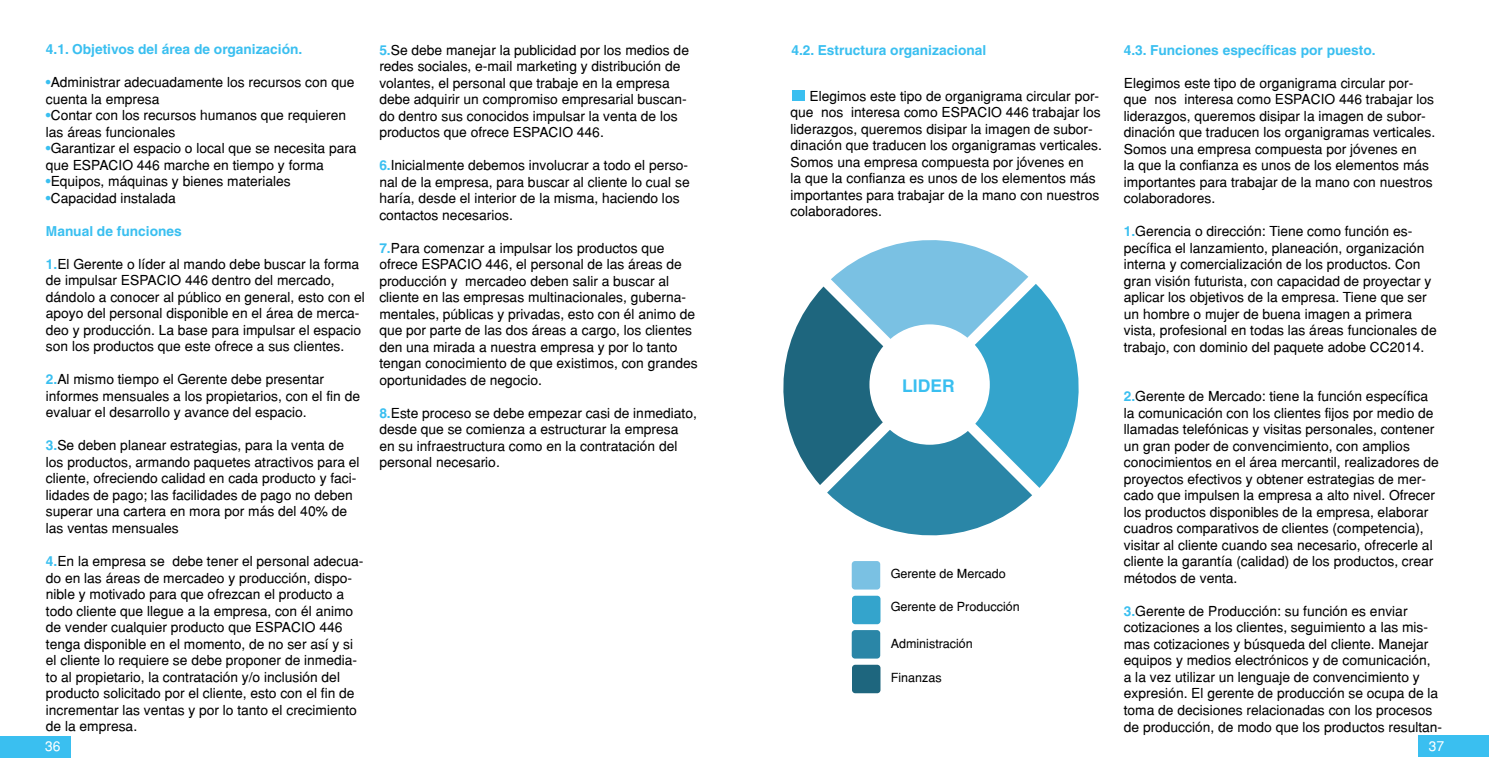
<style>
.page{position:relative;width:1489px;height:780px;background:#fff}
.page>*{position:absolute;margin:0;border:0;box-sizing:border-box;transform-origin:0 0}
.t1{font:700 17.5px "Helvetica";color:#3abff0}
.t2{font:13.75px/16.5px "Helvetica";color:#000}
.t3{font:700 13.75px "Helvetica";color:#3abff0}
.t4{font:13.75px "Helvetica";color:#fff}
.t5{font:12.5px "Helvetica";color:#000}
.s1{font-weight:700;color:#3abff0}
</style>
<div class="page">
<div style="left:851px;top:561px;width:29px;height:28px;background:#7ac1e3;border-radius:3px"></div>
<div style="left:851px;top:630px;width:29px;height:28px;background:#2a86a7;border-radius:3px"></div>
<div style="left:852px;top:595px;width:28px;height:29px;background:#34a4cc;border-radius:3px"></div>
<div style="left:852px;top:664px;width:28px;height:29px;background:#1e667e;border-radius:3px"></div>
<div style="left:792px;top:90px;width:12px;height:11px;background:#3abff0"></div>
<div style="left:0;top:736px;width:71px;height:21px;background:#3abff0"></div>
<div style="left:1417px;top:735px;width:71px;height:21px;background:#3abff0"></div>
<svg style="left:783px;top:240px;width:296px;height:296px"></svg>
<div style="left:869px;top:324px;width:120px;height:120px;background:#fff;border-radius:50%"></div>
<p class="t3" style="left:46px;top:41px;width:258px">4.1. Objetivos del área de organización.</p>
<p class="t2" style="left:46px;top:74px;width:310px"><span class="s1">•</span>Administrar adecuadamente los recursos con que cuenta la empresa</p>
<p class="t2" style="left:46px;top:107px;width:301px"><span class="s1">•</span>Contar con los recursos humanos que requieren las áreas funcionales</p>
<p class="t2" style="left:46px;top:140px;width:312px"><span class="s1">•</span>Garantizar el espacio o local que se necesita para que ESPACIO 446 marche en tiempo y forma</p>
<p class="t2" style="left:46px;top:173px;width:246px"><span class="s1">•</span>Equipos, máquinas y bienes materiales</p>
<p class="t2" style="left:46px;top:189px;width:131px"><span class="s1">•</span>Capacidad instalada</p>
<p class="t3" style="left:46px;top:222px;width:137px">Manual de funciones</p>
<p class="t2" style="left:46px;top:255px;width:320px"><span class="s1">1.</span>El Gerente o líder al mando debe buscar la forma de impulsar ESPACIO 446 dentro del mercado, dándolo a conocer al público en general, esto con el apoyo del personal disponible en el área de merca&shy;deo y producción. La base para impulsar el espacio son los productos que este ofrece a sus clientes.</p>
<p class="t2" style="left:46px;top:371px;width:316px"><span class="s1">2.</span>Al mismo tiempo el Gerente debe presentar informes mensuales a los propietarios, con el fin de evaluar el desarrollo y avance del espacio.</p>
<p class="t2" style="left:46px;top:437px;width:315px"><span class="s1">3.</span>Se deben planear estrategias, para la venta de los productos, armando paquetes atractivos para el cliente, ofreciendo calidad en cada producto y faci&shy;lidades de pago; las facilidades de pago no deben superar una cartera en mora por más del 40% de las ventas mensuales</p>
<p class="t2" style="left:46px;top:552px;width:319px"><span class="s1">4.</span>En la empresa se debe tener el personal adecua&shy;do en las áreas de mercadeo y producción, dispo&shy;nible y motivado para que ofrezcan el producto a todo cliente que llegue a la empresa, con él animo de vender cualquier producto que ESPACIO 446 tenga disponible en el momento, de no ser así y si el cliente lo requiere se debe proponer de inmedia&shy;to al propietario, la contratación y/o inclusión del producto solicitado por el cliente, esto con el fin de incrementar las ventas y por lo tanto el crecimiento de la empresa.</p>
<p class="t2" style="left:379px;top:41px;width:311px"><span class="s1">5.</span>Se debe manejar la publicidad por los medios de redes sociales, e-mail marketing y distribución de volantes, el personal que trabaje en la empresa debe adquirir un compromiso empresarial buscan&shy;do dentro sus conocidos impulsar la venta de los productos que ofrece ESPACIO 446.</p>
<p class="t2" style="left:379px;top:157px;width:312px"><span class="s1">6.</span>Inicialmente debemos involucrar a todo el perso&shy;nal de la empresa, para buscar al cliente lo cual se haría, desde el interior de la misma, haciendo los contactos necesarios.</p>
<p class="t2" style="left:379px;top:239px;width:320px"><span class="s1">7.</span>Para comenzar a impulsar los productos que ofrece ESPACIO 446, el personal de las áreas de producción y mercadeo deben salir a buscar al cliente en las empresas multinacionales, guberna&shy;mentales, públicas y privadas, esto con él animo de que por parte de las dos áreas a cargo, los clientes den una mirada a nuestra empresa y por lo tanto tengan conocimiento de que existimos, con grandes oportunidades de negocio.</p>
<p class="t2" style="left:379px;top:404px;width:319px"><span class="s1">8.</span>Este proceso se debe empezar casi de inmediato, desde que se comienza a estructurar la empresa en su infraestructura como en la contratación del personal necesario.</p>
<p class="t3" style="left:791px;top:41px;width:196px">4.2. Estructura organizacional</p>
<p class="t3" style="left:1123px;top:41px;width:253px">4.3. Funciones específicas por puesto.</p>
<p class="t2" style="left:1123px;top:74px;width:313px">Elegimos este tipo de organigrama circular por&shy;que nos interesa como ESPACIO 446 trabajar los liderazgos, queremos disipar la imagen de subor&shy;dinación que traducen los organigramas verticales.<br>Somos una empresa compuesta por jóvenes en<br>la que la confianza es unos de los elementos más importantes para trabajar de la mano con nuestros colaboradores.</p>
<p class="t2" style="left:1123px;top:223px;width:314px"><span class="s1">1.</span>Gerencia o dirección: Tiene como función es&shy;pecífica el lanzamiento, planeación, organización interna y comercialización de los productos. Con gran visión futurista, con capacidad de proyectar y aplicar los objetivos de la empresa. Tiene que ser un hombre o mujer de buena imagen a primera vista, profesional en todas las áreas funcionales de trabajo, con dominio del paquete adobe CC2014.</p>
<p class="t2" style="left:1123px;top:388px;width:316px"><span class="s1">2.</span>Gerente de Mercado: tiene la función específica la comunicación con los clientes fijos por medio de llamadas telefónicas y visitas personales, contener un gran poder de convencimiento, con amplios conocimientos en el área mercantil, realizadores de proyectos efectivos y obtener estrategias de mer&shy;cado que impulsen la empresa a alto nivel. Ofrecer los productos disponibles de la empresa, elaborar cuadros comparativos de clientes (competencia), visitar al cliente cuando sea necesario, ofrecerle al cliente la garantía (calidad) de los productos, crear métodos de venta.</p>
<p class="t2" style="left:1123px;top:602px;width:320px"><span class="s1">3.</span>Gerente de Producción: su función es enviar cotizaciones a los clientes, seguimiento a las mis&shy;mas cotizaciones y búsqueda del cliente. Manejar equipos y medios electrónicos y de comunicación,<br>a la vez utilizar un lenguaje de convencimiento y expresión. El gerente de producción se ocupa de la toma de decisiones relacionadas con los procesos de producción, de modo que los productos resultan-</p>
<p class="t2" style="left:790px;top:87px;width:313px;text-indent:19px">Elegimos este tipo de organigrama circular por&shy;que nos interesa como ESPACIO 446 trabajar los liderazgos, queremos disipar la imagen de subor&shy;dinación que traducen los organigramas verticales.<br>Somos una empresa compuesta por jóvenes en<br>la que la confianza es unos de los elementos más importantes para trabajar de la mano con nuestros colaboradores.</p>
<p class="t1" style="left:902px;top:375px;width:54px">LIDER</p>
<p class="t5" style="left:890px;top:565px;width:116px">Gerente de Mercado</p>
<p class="t5" style="left:890px;top:599px;width:130px">Gerente de Producción</p>
<p class="t5" style="left:890px;top:636px;width:84px">Administración</p>
<p class="t5" style="left:890px;top:670px;width:52px">Finanzas</p>
<p class="t4" style="left:45px;top:738px;width:17px">36</p>
<p class="t4" style="left:1428px;top:738px;width:17px">37</p>
</div>
